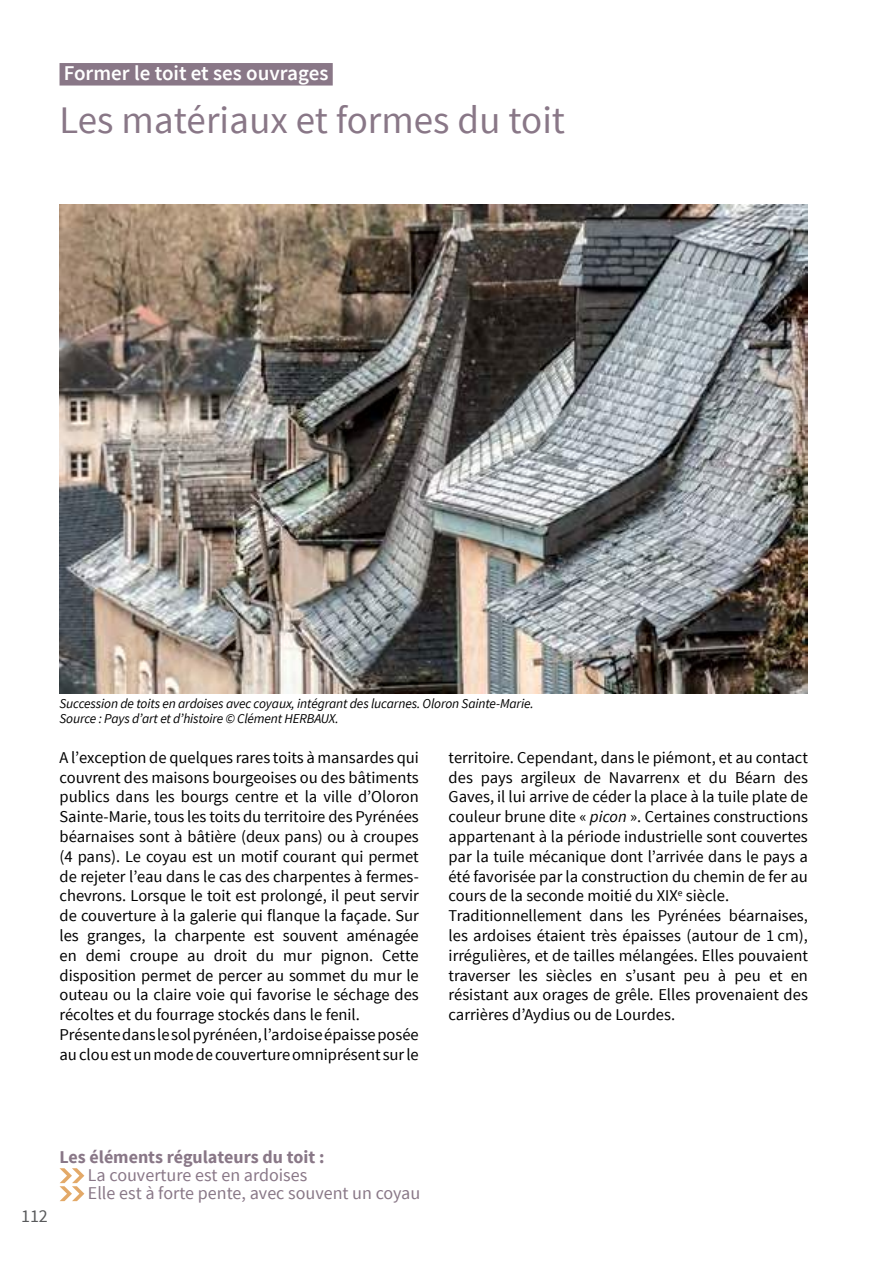
<style>
.page{position:relative;width:893px;height:1263px;background:#fff}
.page>*{position:absolute;margin:0;border:0;box-sizing:border-box;transform-origin:0 0}
.t1{font:39px "Source Sans Pro";color:#897787}
.t2{font:600 21px "Source Sans Pro";color:#fff}
.t3{font:18px/18px "Source Sans Pro";color:#897787}
.t4{font:700 18px "Source Sans Pro";color:#897787}
.t5{font:18px "Source Sans Pro";color:#58595b}
.t6{font:16.5px/19.8px "Source Sans Pro";color:#000}
.t7{font:italic 13.5px/15px "Source Sans Pro";letter-spacing:-.01em;color:#000}
.s1{font-style:italic}
</style>
<div class="page">
<img style="left:60px;top:204px;width:748px;height:489px">
<div style="left:60px;top:63px;width:273px;height:23px;background:#897787"></div>
<svg style="left:60px;top:1168px;width:24px;height:33px"></svg>
<p class="t2" style="left:64px;top:59px;width:266px">Former le toit et ses ouvrages</p>
<h1 class="t1" style="left:60px;top:96px;width:507px">Les matériaux et formes du toit</h1>
<p class="t7" style="left:60px;top:696px;width:476px">Succession de toits en ardoises avec coyaux, intégrant des lucarnes. Oloron Sainte-Marie.<br>Source : Pays d’art et d’histoire © Clément HERBAUX.</p>
<p class="t6" style="left:60px;top:748px;width:361px">A l’exception de quelques rares toits à mansardes qui couvrent des maisons bourgeoises ou des bâtiments publics dans les bourgs centre et la ville d’Oloron Sainte-Marie, tous les toits du territoire des Pyrénées béarnaises sont à bâtière (deux pans) ou à croupes (4 pans). Le coyau est un motif courant qui permet de rejeter l’eau dans le cas des charpentes à fermes&shy;chevrons. Lorsque le toit est prolongé, il peut servir de couverture à la galerie qui flanque la façade. Sur les granges, la charpente est souvent aménagée en demi croupe au droit du mur pignon. Cette disposition permet de percer au sommet du mur le outeau ou la claire voie qui favorise le séchage des récoltes et du fourrage stockés dans le fenil.<br>Présente dans le sol pyrénéen, l’ardoise épaisse posée au clou est un mode de couverture omniprésent sur le</p>
<p class="t6" style="left:449px;top:748px;width:361px">territoire. Cependant, dans le piémont, et au contact des pays argileux de Navarrenx et du Béarn des Gaves, il lui arrive de céder la place à la tuile plate de couleur brune dite « <span class="s1">picon</span> ». Certaines constructions appartenant à la période industrielle sont couvertes par la tuile mécanique dont l’arrivée dans le pays a été favorisée par la construction du chemin de fer au cours de la seconde moitié du XIX<sup>e</sup> siècle.<br>Traditionnellement dans les Pyrénées béarnaises, les ardoises étaient très épaisses (autour de 1 cm), irrégulières, et de tailles mélangées. Elles pouvaient traverser les siècles en s’usant peu à peu et en résistant aux orages de grêle. Elles provenaient des carrières d’Aydius ou de Lourdes.</p>
<p class="t5" style="left:21px;top:1204px;width:28px">112</p>
<p class="t4" style="left:60px;top:1146px;width:266px">Les éléments régulateurs du toit :</p>
<p class="t3" style="left:88px;top:1166px;width:334px">La couverture est en ardoises<br>Elle est à forte pente, avec souvent un coyau</p>
</div>
